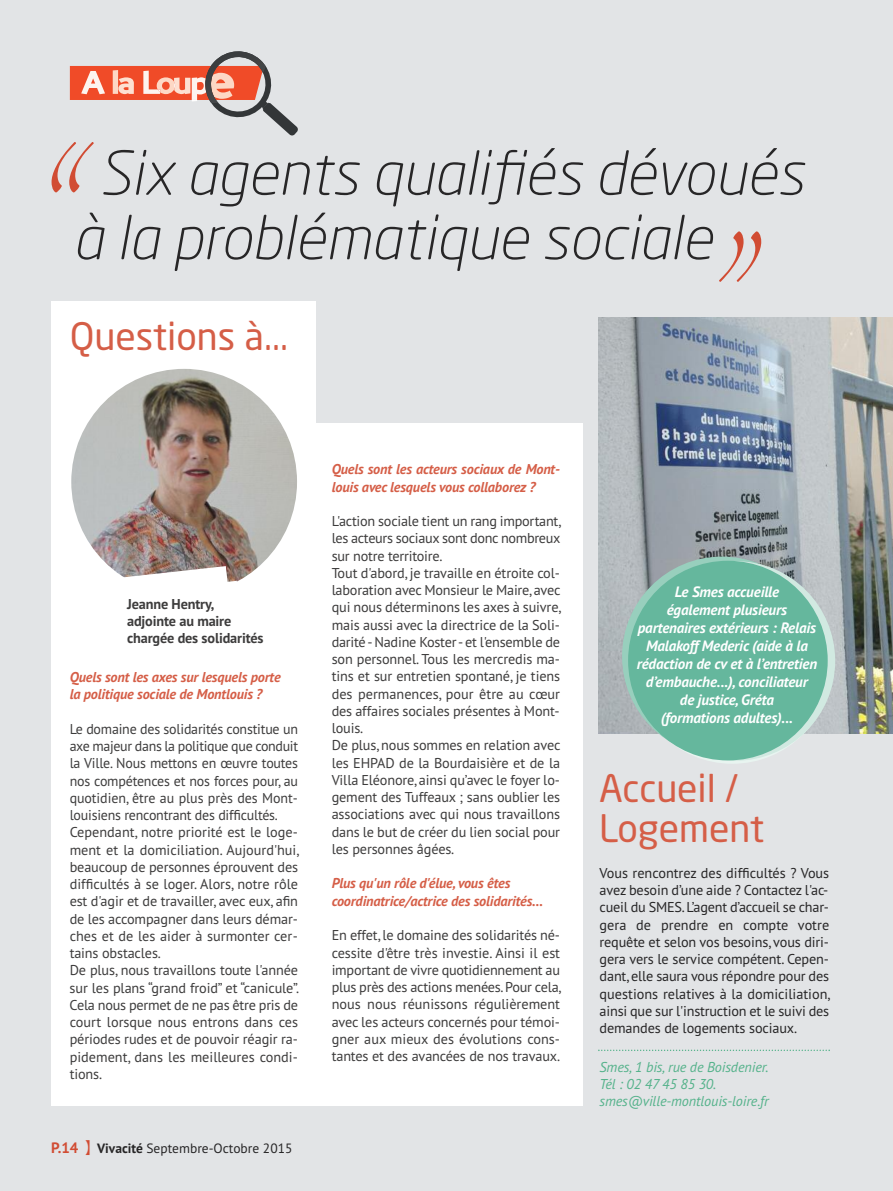
<style>
.page{position:relative;width:893px;height:1191px;background:#e2e4e6}
.page>*{position:absolute;margin:0;border:0;box-sizing:border-box;transform-origin:0 0}
.t1{font:85.2px "Zapfino";color:#d14c33}
.t2{font:italic 300 60px/64.5px "Neo Sans Std";color:#272627}
.t3{font:37.5px/40.5px "Neo Sans Std";color:#d55e47}
.t4{font:italic 700 15px/18px "PT Sans";letter-spacing:-.01em;color:#fff;text-align:center}
.t5{font:14.25px/17.2px "PT Sans";letter-spacing:-.01em;color:#3d3c3c}
.t6{font:14.25px/17.2px "PT Sans";letter-spacing:-.01em;color:#272627}
.t7{font:italic 700 14.25px/17.2px "PT Sans";letter-spacing:-.01em;color:#d55e47}
.t8{font:italic 14.25px/17.1px "PT Sans";letter-spacing:-.01em;color:#55b28b}
.t9{font:700 14.25px/17.2px "PT Sans";letter-spacing:-.01em;color:#3d3c3c}
.t10{font:13.5px "PT Sans";color:#272627}
.s1{font-weight:700;font-size:15px;color:#d14c33}
.s2{font-family:"Li Hei Pro";font-size:15px;color:#d14c33}
.s3{font-weight:700}
</style>
<div class="page">
<svg style="left:70px;top:66px;width:228px;height:70px"></svg>
<img style="left:205px;top:51px;width:61px;height:52px">
<div style="left:51px;top:424px;width:532px;height:682px;background:#fff"></div>
<div style="left:51px;top:301px;width:264px;height:797px;background:#fff"></div>
<img style="left:71px;top:369px;width:226px;height:225px;border-radius:50%">
<svg style="left:109px;top:566px;width:150px;height:28px"></svg>
<img style="left:598px;top:317px;width:295px;height:416px">
<div style="left:622px;top:556px;width:200px;height:200px;background:#98cfbd;border-radius:50%"></div>
<div style="left:636px;top:561px;width:199px;height:199px;background:#d1e9e1;border-radius:50%"></div>
<div style="left:628px;top:561px;width:200px;height:199px;background:#65b79d;border-radius:50%"></div>
<svg style="left:598px;top:1049px;width:232px;height:2px"></svg>
<h1 class="t1" style="left:20px;top:159px;width:60px">“</h1>
<h2 class="t2" style="left:73px;top:146px;width:732px;text-indent:26px">Six agents qualifiés dévoués à la problématique sociale</h2>
<h1 class="t1" style="left:793px;top:265px;width:60px;rotate:-180deg">“</h1>
<h3 class="t3" style="left:70px;top:319px;width:220px">Questions à...</h3>
<p class="t9" style="left:127px;top:595px;width:138px">Jeanne Hentry, adjointe au maire chargée des solidarités</p>
<p class="t7" style="left:70px;top:668px;width:212px">Quels sont les axes sur lesquels porte la politique sociale de Montlouis ?</p>
<p class="t5" style="left:70px;top:720px;width:231px">Le domaine des solidarités constitue un axe majeur dans la politique que conduit la Ville. Nous mettons en œuvre toutes nos compétences et nos forces pour, au quotidien, être au plus près des Mont&shy;louisiens rencontrant des difficultés.<br>Cependant, notre priorité est le loge&shy;ment et la domiciliation. Aujourd'hui, beaucoup de personnes éprouvent des difficultés à se loger. Alors, notre rôle est d'agir et de travailler, avec eux, afin de les accompagner dans leurs démar&shy;ches et de les aider à surmonter cer&shy;tains obstacles.<br>De plus, nous travaillons toute l'année sur les plans “grand froid” et “canicule”.<br>Cela nous permet de ne pas être pris de court lorsque nous entrons dans ces périodes rudes et de pouvoir réagir ra&shy;pidement, dans les meilleures condi&shy;tions.</p>
<p class="t10" style="left:51px;top:1139px;width:243px"><span class="s1">P.14</span> <span class="s2">】</span><span class="s3">Vivacité</span> Septembre-Octobre 2015</p>
<p class="t7" style="left:332px;top:460px;width:230px">Quels sont les acteurs sociaux de Mont&shy;louis avec lesquels vous collaborez ?</p>
<p class="t5" style="left:332px;top:512px;width:231px">L'action sociale tient un rang important, les acteurs sociaux sont donc nombreux sur notre territoire.<br>Tout d'abord, je travaille en étroite col&shy;laboration avec Monsieur le Maire,avec qui nous déterminons les axes à suivre, mais aussi avec la directrice de la Soli&shy;darité-Nadine Koster-et l'ensemble de son personnel. Tous les mercredis ma&shy;tins et sur entretien spontané, je tiens des permanences, pour être au cœur des affaires sociales présentes à Mont&shy;louis.<br>De plus, nous sommes en relation avec les EHPAD de la Bourdaisière et de la Villa Eléonore, ainsi qu’avec le foyer lo&shy;gement des Tuffeaux ; sans oublier les associations avec qui nous travaillons dans le but de créer du lien social pour les personnes âgées.</p>
<p class="t7" style="left:332px;top:874px;width:213px">Plus qu'un rôle d'élue, vous êtes coordinatrice/actrice des solidarités...</p>
<p class="t5" style="left:332px;top:926px;width:231px;text-align:justify">En effet,le domaine des solidarités né&shy;cessite d'être très investie. Ainsi il est important de vivre quotidiennement au plus près des actions menées.Pour cela, nous nous réunissons régulièrement avec les acteurs concernés pour témoi&shy;gner aux mieux des évolutions cons&shy;tantes et des avancées de nos travaux.</p>
<p class="t4" style="left:637px;top:582px;width:182px">Le Smes accueille<br>également plusieurs partenaires extérieurs : Relais<br>Malakoff Mederic (aide à la rédaction de cv et à l’entretien d’embauche...), conciliateur<br>de justice, Gréta<br>(formations adultes)...</p>
<h3 class="t3" style="left:599px;top:771px;width:167px">Accueil /<br>Logement</h3>
<p class="t6" style="left:600px;top:864px;width:232px">Vous rencontrez des difficultés ? Vous avez besoin d’une aide ? Contactez l'ac&shy;cueil du SMES.L’agent d’accueil se char&shy;gera de prendre en compte votre requête et selon vos besoins, vous diri&shy;gera vers le service compétent. Cepen&shy;dant, elle saura vous répondre pour des questions relatives à la domiciliation, ainsi que sur l'instruction et le suivi des demandes de logements sociaux.</p>
<p class="t8" style="left:600px;top:1057px;width:171px">Smes, 1 bis, rue de Boisdenier.<br>Tél : 02 47 45 85 30. smes@ville-montlouis-loire.fr</p>
</div>
